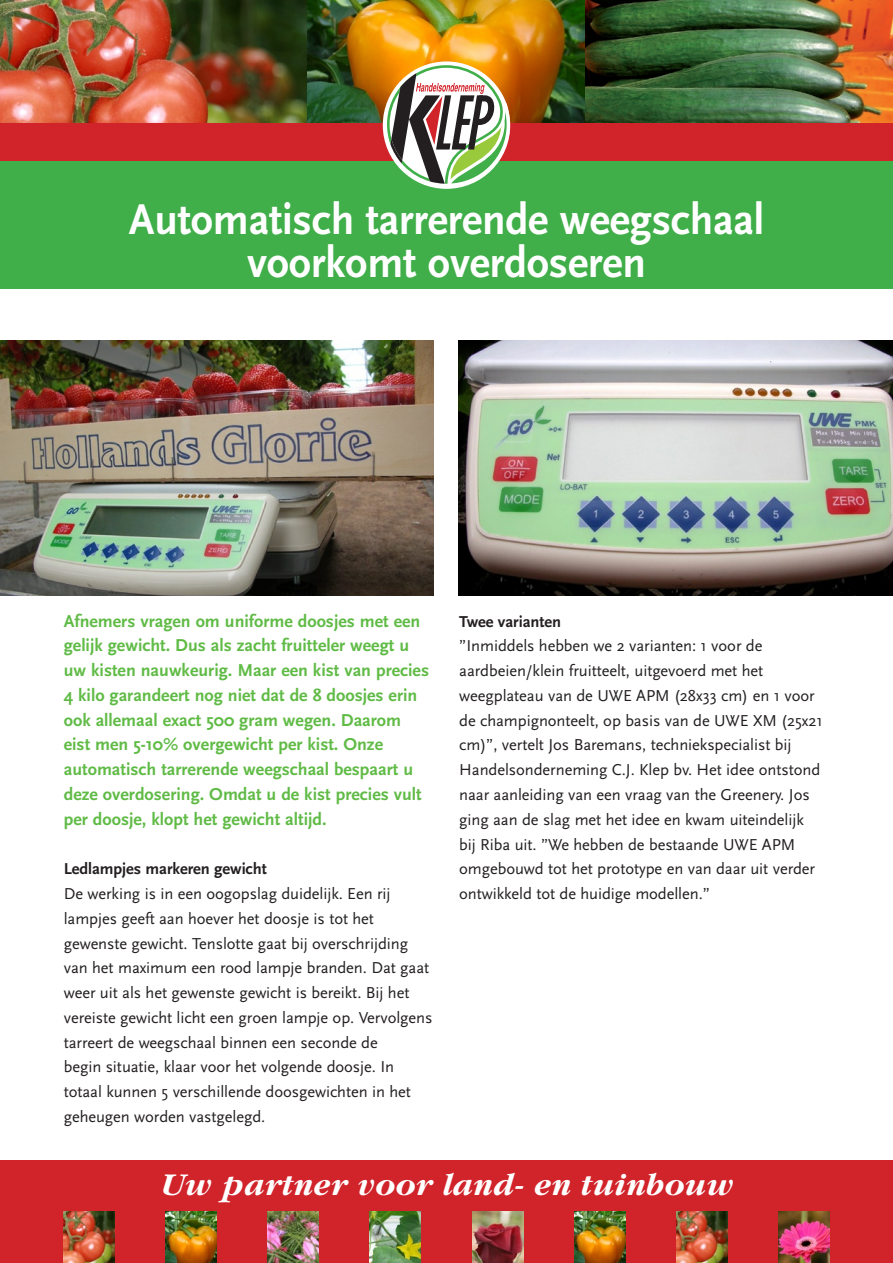
<style>
.page{position:relative;width:893px;height:1263px;background:#fff}
.page>*{position:absolute;margin:0;border:0;box-sizing:border-box;transform-origin:0 0}
.t1{font:700 45px/43.5px "Scala Sans";letter-spacing:-.005em;color:#fff;text-align:center;scale:.96 1}
.t2{font:italic 700 33px "Garamond";letter-spacing:.015em;color:#fff}
.t3{font:700 18px/24.8px "Scala Sans";color:#60bb46}
.t4{font:16.5px/24.8px "Scala Sans";letter-spacing:-.005em;color:#231f20}
.t5{font:700 16.5px "Scala Sans";letter-spacing:-.005em;color:#231f20}
</style>
<div class="page">
<div style="left:0;top:1161px;width:893px;height:102px;background:#d1232a"></div>
<img style="left:0;top:0;width:893px;height:123px">
<img style="left:64px;top:1212px;width:51px;height:51px">
<img style="left:166px;top:1212px;width:51px;height:51px">
<img style="left:268px;top:1212px;width:51px;height:51px">
<img style="left:370px;top:1212px;width:51px;height:51px">
<img style="left:472px;top:1212px;width:51px;height:51px">
<img style="left:574px;top:1212px;width:51px;height:51px">
<img style="left:676px;top:1212px;width:51px;height:51px">
<img style="left:778px;top:1212px;width:51px;height:51px">
<div style="left:0;top:123px;width:893px;height:39px;background:#d1232a"></div>
<img style="left:0;top:340px;width:434px;height:255px">
<img style="left:458px;top:340px;width:435px;height:255px">
<div style="left:0;top:162px;width:893px;height:127px;background:#40ae49"></div>
<svg style="left:384px;top:63px;width:126px;height:124px"></svg>
<h1 class="t1" style="left:129px;top:199px;width:663px">Automatisch tarrerende weegschaal voorkomt overdoseren</h1>
<p class="t3" style="left:64px;top:609px;width:367px">Afnemers vragen om uniforme doosjes met een gelijk gewicht. Dus als zacht fruitteler weegt u uw kisten nauwkeurig. Maar een kist van precies 4 kilo garandeert nog niet dat de 8 doosjes erin ook allemaal exact 500 gram wegen. Daarom eist men 5-10% overgewicht per kist. Onze automatisch tarrerende weegschaal bespaart u deze overdosering. Omdat u de kist precies vult per doosje, klopt het gewicht altijd.</p>
<p class="t5" style="left:64px;top:860px;width:205px">Ledlampjes markeren gewicht</p>
<p class="t4" style="left:64px;top:881px;width:370px">De werking is in een oogopslag duidelijk. Een rij lampjes geeft aan hoever het doosje is tot het gewenste gewicht. Tenslotte gaat bij overschrijding van het maximum een rood lampje branden. Dat gaat weer uit als het gewenste gewicht is bereikt. Bij het vereiste gewicht licht een groen lampje op. Vervolgens tarreert de weegschaal binnen een seconde de<br>begin situatie, klaar voor het volgende doosje. In totaal kunnen 5 verschillende doosgewichten in het geheugen worden vastgelegd.</p>
<p class="t5" style="left:459px;top:612px;width:103px">Twee varianten</p>
<p class="t4" style="left:459px;top:634px;width:365px">”Inmiddels hebben we 2 varianten: 1 voor de aardbeien/klein fruitteelt, uitgevoerd met het weegplateau van de UWE APM (28x33 cm) en 1 voor de champignonteelt, op basis van de UWE XM (25x21 cm)”, vertelt Jos Baremans, techniekspecialist bij Handelsonderneming C.J. Klep bv. Het idee ontstond naar aanleiding van een vraag van the Greenery. Jos ging aan de slag met het idee en kwam uiteindelijk bij Riba uit. ”We hebben de bestaande UWE APM omgebouwd tot het prototype en van daar uit verder ontwikkeld tot de huidige modellen.”</p>
<h2 class="t2" style="left:160px;top:1166px;width:574px">Uw partner voor land- en tuinbouw</h2>
</div>
